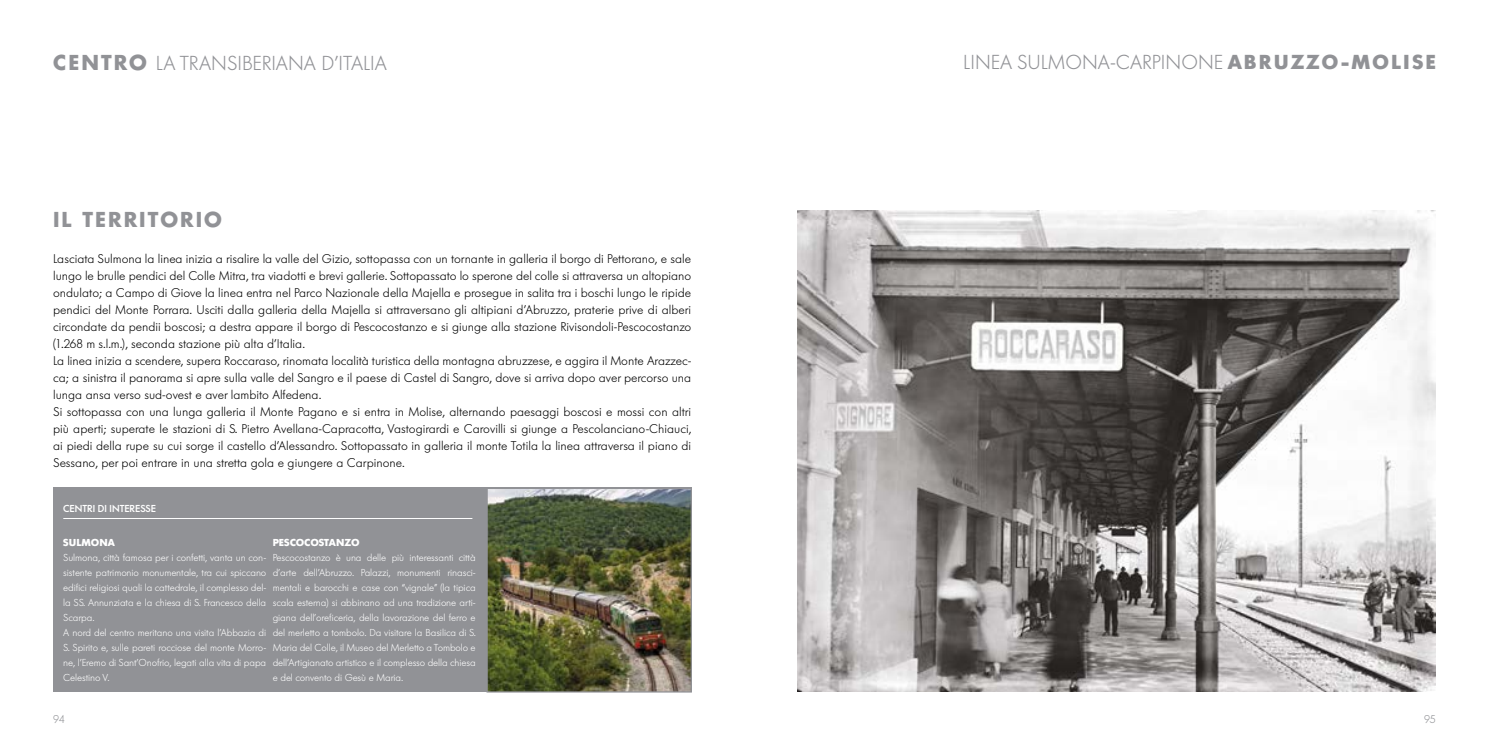
<style>
.page{position:relative;width:1489px;height:745px;background:#fff}
.page>*{position:absolute;margin:0;border:0;box-sizing:border-box;transform-origin:0 0}
.t1{font:300 20px "Futura Serie BQ";color:#919296}
.t2{font:700 20px "Futura Std";letter-spacing:.1em;color:#919296}
.t3{font:300 12.5px/17px "Futura Serie BQ";color:#000}
.t4{font:300 11.25px "Futura BQ";color:#919296}
.t5{font:300 10px/15px "Futura Serie BQ";letter-spacing:-.01em;color:#fff}
.t6{font:700 10px "Futura Serie BQ";color:#fff}
.t7{font:500 10px "Futura Serie BQ";color:#fff}
.s1{font-family:"Futura Std";font-weight:700}
.s2{font-weight:700}
</style>
<div class="page">
<div style="left:53px;top:487px;width:638px;height:204px;background:#919296"></div>
<img style="left:488px;top:489px;width:202px;height:201px">
<div style="left:486px;top:487px;width:206px;height:205px;border:1px solid #919296"></div>
<hr style="left:63px;top:518px;width:409px;height:1px;background:#fff">
<img style="left:797px;top:210px;width:638px;height:481px">
<h1 class="t1" style="left:53px;top:51px;width:335px"><span class="s1">CENTRO</span> LA TRANSIBERIANA D’ITALIA</h1>
<h1 class="t2" style="left:53px;top:206px;width:170px">IL TERRITORIO</h1>
<p class="t3" style="left:53px;top:250px;width:639px">Lasciata Sulmona la linea inizia a risalire la valle del Gizio, sottopassa con un tornante in galleria il borgo di Pettorano, e sale lungo le brulle pendici del Colle Mitra, tra viadotti e brevi gallerie. Sottopassato lo sperone del colle si attraversa un altopiano ondulato; a Campo di Giove la linea entra nel Parco Nazionale della Majella e prosegue in salita tra i boschi lungo le ripide pendici del Monte Porrara. Usciti dalla galleria della Majella si attraversano gli altipiani d’Abruzzo, praterie prive di alberi circondate da pendii boscosi; a destra appare il borgo di Pescocostanzo e si giunge alla stazione Rivisondoli-Pescocostanzo (1.268 m s.l.m.), seconda stazione più alta d’Italia.<br>La linea inizia a scendere, supera Roccaraso, rinomata località turistica della montagna abruzzese, e aggira il Monte Arazzec&shy;ca; a sinistra il panorama si apre sulla valle del Sangro e il paese di Castel di Sangro, dove si arriva dopo aver percorso una lunga ansa verso sud-ovest e aver lambito Alfedena.<br>Si sottopassa con una lunga galleria il Monte Pagano e si entra in Molise, alternando paesaggi boscosi e mossi con altri più aperti; superate le stazioni di S. Pietro Avellana-Capracotta, Vastogirardi e Carovilli si giunge a Pescolanciano-Chiauci, ai piedi della rupe su cui sorge il castello d’Alessandro. Sottopassato in galleria il monte Totila la linea attraversa il piano di Sessano, per poi entrare in una stretta gola e giungere a Carpinone.</p>
<p class="t7" style="left:63px;top:502px;width:94px">CENTRI DI INTERESSE</p>
<p class="t6" style="left:63px;top:535px;width:53px">SULMONA</p>
<p class="t5" style="left:63px;top:549px;width:204px">Sulmona, città famosa per i confetti, vanta un con&shy;sistente patrimonio monumentale, tra cui spiccano edifici religiosi quali la cattedrale, il complesso del&shy;la SS. Annunziata e la chiesa di S. Francesco della Scarpa.<br>A nord del centro meritano una visita l’Abbazia di S. Spirito e, sulle pareti rocciose del monte Morro&shy;ne, l’Eremo di Sant’Onofrio, legati alla vita di papa Celestino V.</p>
<p class="t6" style="left:273px;top:535px;width:88px">PESCOCOSTANZO</p>
<p class="t5" style="left:273px;top:549px;width:204px;text-align:justify">Pescocostanzo è una delle più interessanti città d’arte dell’Abruzzo. Palazzi, monumenti rinasci&shy;mentali e barocchi e case con “vignale” (la tipica scala esterna) si abbinano ad una tradizione arti&shy;giana dell’oreficeria, della lavorazione del ferro e del merletto a tombolo. Da visitare la Basilica di S.<br>Maria del Colle, il Museo del Merletto a Tombolo e dell’Artigianato artistico e il complesso della chiesa e del convento di Gesù e Maria.</p>
<p class="t4" style="left:53px;top:711px;width:13px">94</p>
<h1 class="t1" style="left:963px;top:51px;width:474px">LINEA SULMONA-CARPINONE <span class="s2">ABRUZZO-MOLISE</span></h1>
<p class="t4" style="left:1423px;top:711px;width:13px">95</p>
</div>
